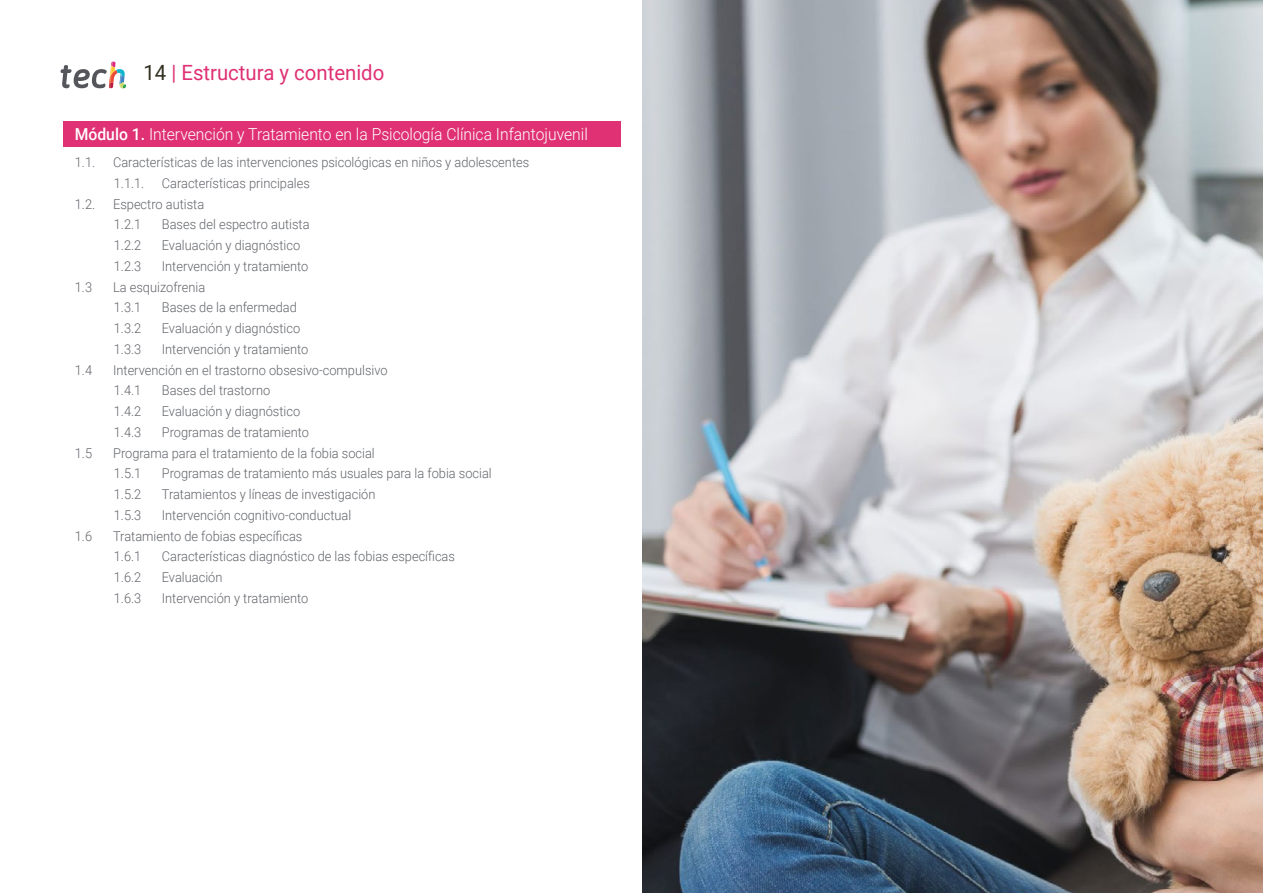
<style>
.page{position:relative;width:1263px;height:893px;background:#fff}
.page>*{position:absolute;margin:0;border:0;box-sizing:border-box;transform-origin:0 0}
.t1{font:21px "Roboto";color:#df3174}
.t2{font:300 16.5px "Roboto";color:#fff;scale:.95 1}
.t3{font:300 13.5px/20.7px "Roboto";color:#61646a;scale:.95 1}
.s1{color:#312e20}
.s2{font-weight:500}
</style>
<div class="page">
<img style="left:642px;top:0;width:621px;height:893px">
<svg style="left:61px;top:62px;width:65px;height:27px"></svg>
<div style="left:64px;top:121px;width:557px;height:25px;background:#df3174"></div>
<h1 class="t1" style="left:144px;top:57px;width:242px"><span class="s1">14</span> | Estructura y contenido</h1>
<p class="t2" style="left:75px;top:123px;width:542px"><span class="s2">Módulo 1.</span> Intervención y Tratamiento en la Psicología Clínica Infantojuvenil</p>
<p class="t3" style="left:75px;top:151px;width:23px">1.1.</p>
<p class="t3" style="left:113px;top:151px;width:439px">Características de las intervenciones psicológicas en niños y adolescentes<br>1.1.1.</p>
<p class="t3" style="left:162px;top:172px;width:157px">Características principales</p>
<p class="t3" style="left:75px;top:193px;width:23px">1.2.</p>
<p class="t3" style="left:113px;top:193px;width:97px">Espectro autista<br>1.2.1</p>
<p class="t3" style="left:162px;top:214px;width:157px">Bases del espectro autista</p>
<p class="t3" style="left:114px;top:234px;width:30px">1.2.2</p>
<p class="t3" style="left:162px;top:234px;width:147px">Evaluación y diagnóstico</p>
<p class="t3" style="left:114px;top:255px;width:30px">1.2.3</p>
<p class="t3" style="left:162px;top:255px;width:156px">Intervención y tratamiento</p>
<p class="t3" style="left:75px;top:276px;width:20px">1.3</p>
<p class="t3" style="left:113px;top:276px;width:98px">La esquizofrenia<br>1.3.1</p>
<p class="t3" style="left:162px;top:297px;width:144px">Bases de la enfermedad</p>
<p class="t3" style="left:114px;top:317px;width:30px">1.3.2</p>
<p class="t3" style="left:162px;top:317px;width:147px">Evaluación y diagnóstico</p>
<p class="t3" style="left:114px;top:338px;width:30px">1.3.3</p>
<p class="t3" style="left:162px;top:338px;width:156px">Intervención y tratamiento</p>
<p class="t3" style="left:75px;top:359px;width:20px">1.4</p>
<p class="t3" style="left:113px;top:359px;width:290px">Intervención en el trastorno obsesivo-compulsivo<br>1.4.1</p>
<p class="t3" style="left:162px;top:380px;width:116px">Bases del trastorno</p>
<p class="t3" style="left:114px;top:400px;width:30px">1.4.2</p>
<p class="t3" style="left:162px;top:400px;width:147px">Evaluación y diagnóstico</p>
<p class="t3" style="left:114px;top:421px;width:30px">1.4.3</p>
<p class="t3" style="left:162px;top:421px;width:156px">Programas de tratamiento</p>
<p class="t3" style="left:75px;top:442px;width:20px">1.5</p>
<p class="t3" style="left:113px;top:442px;width:277px">Programa para el tratamiento de la fobia social<br>1.5.1</p>
<p class="t3" style="left:162px;top:463px;width:349px">Programas de tratamiento más usuales para la fobia social</p>
<p class="t3" style="left:114px;top:483px;width:30px">1.5.2</p>
<p class="t3" style="left:162px;top:483px;width:226px">Tratamientos y líneas de investigación</p>
<p class="t3" style="left:114px;top:504px;width:30px">1.5.3</p>
<p class="t3" style="left:162px;top:504px;width:201px">Intervención cognitivo-conductual</p>
<p class="t3" style="left:75px;top:525px;width:20px">1.6</p>
<p class="t3" style="left:113px;top:525px;width:201px">Tratamiento de fobias específicas<br>1.6.1</p>
<p class="t3" style="left:162px;top:546px;width:310px">Características diagnóstico de las fobias específicas</p>
<p class="t3" style="left:114px;top:566px;width:30px">1.6.2</p>
<p class="t3" style="left:162px;top:566px;width:65px">Evaluación</p>
<p class="t3" style="left:114px;top:587px;width:30px">1.6.3</p>
<p class="t3" style="left:162px;top:587px;width:156px">Intervención y tratamiento</p>
</div>
